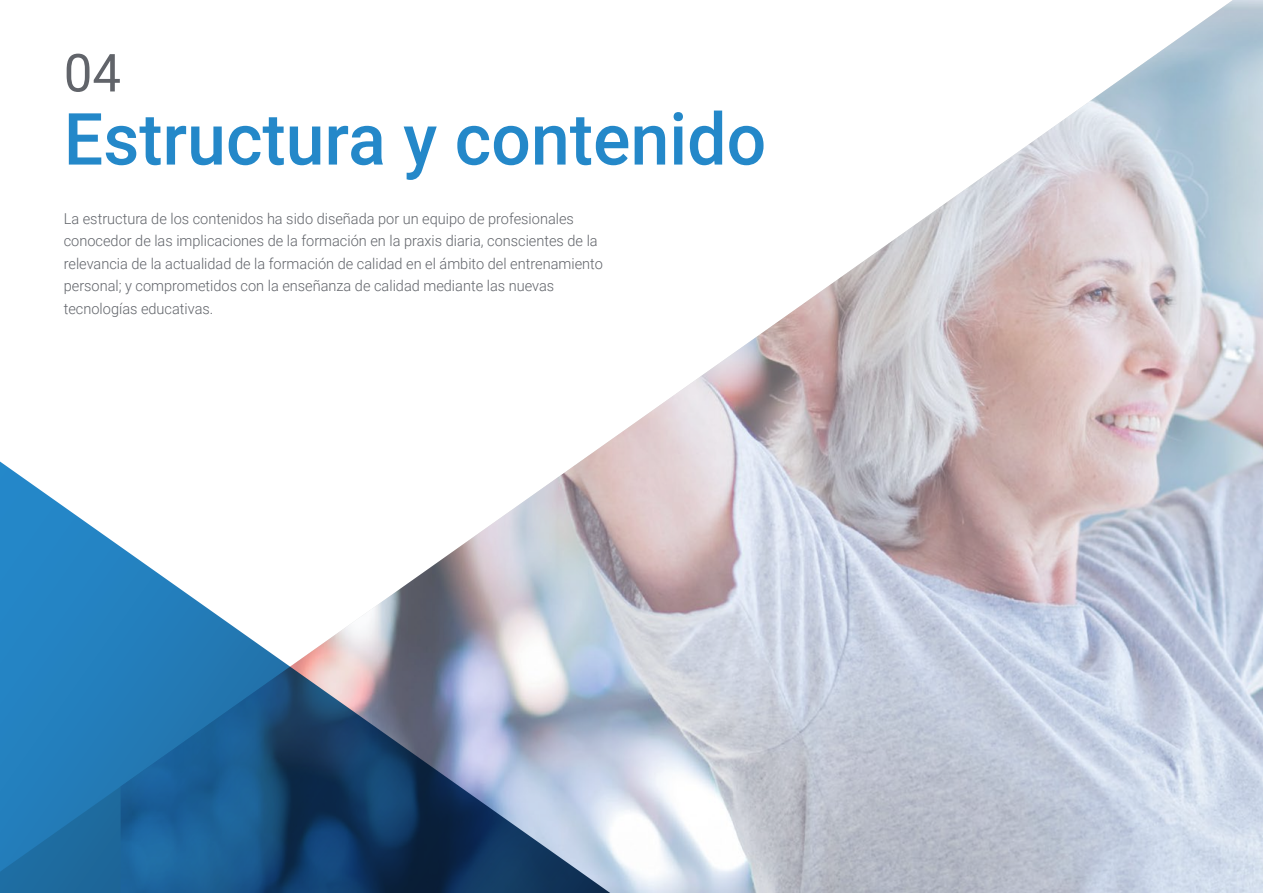
<style>
.page{position:relative;width:1263px;height:893px;background:#fff}
.page>*{position:absolute;margin:0;border:0;box-sizing:border-box;transform-origin:0 0}
.t1{font:500 72px "Roboto";color:#2488c9}
.t2{font:52.5px "Roboto";color:#61646a}
.t3{font:300 15px/22.5px "Roboto";color:#61646a}
</style>
<div class="page">
<img style="left:602px;top:0;width:661px;height:893px">
<svg style="left:0;top:446px;width:640px;height:447px"></svg>
<h2 class="t2" style="left:64px;top:36px;width:59px">04</h2>
<h1 class="t1" style="left:64px;top:89px;width:704px">Estructura y contenido</h1>
<p class="t3" style="left:64px;top:207px;width:541px">La estructura de los contenidos ha sido diseñada por un equipo de profesionales conocedor de las implicaciones de la formación en la praxis diaria, conscientes de la relevancia de la actualidad de la formación de calidad en el ámbito del entrenamiento personal; y comprometidos con la enseñanza de calidad mediante las nuevas tecnologías educativas.</p>
</div>
